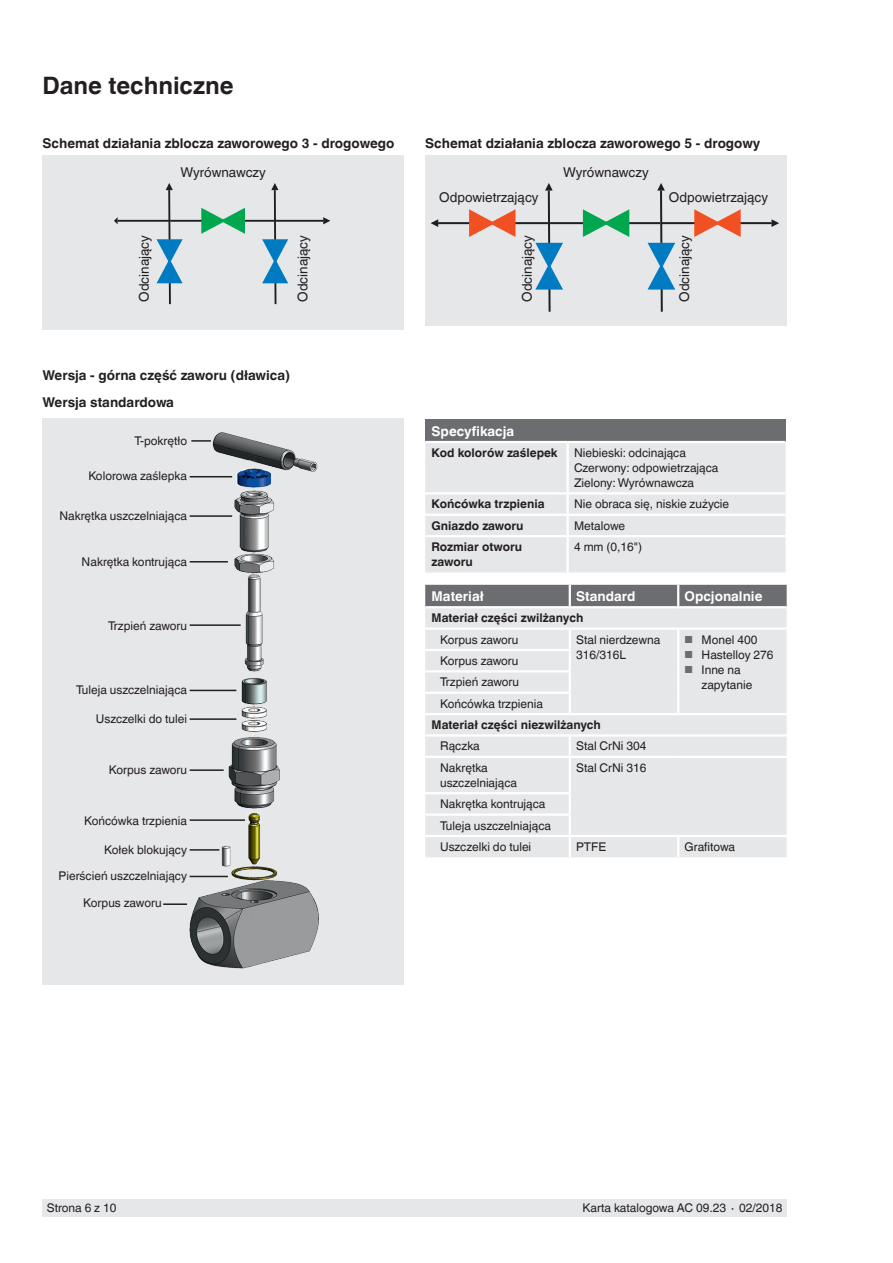
<style>
.page{position:relative;width:893px;height:1263px;background:#fff}
.page>*{position:absolute;margin:0;border:0;box-sizing:border-box;transform-origin:0 0}
.t1{font:700 24px "Helvetica World";color:#231f20}
.t2{font:700 13.5px "Helvetica World";color:#231f20}
.t3{font:13.5px "Helvetica World";color:#231f20}
.t4{font:700 13.5px "Helvetica World";color:#fff}
.t5{font:12px/15px "Helvetica World";color:#231f20}
.t6{font:700 12px/15px "Helvetica World";color:#231f20}
.s1{font-size:10.2px;color:#6c6d70}
</style>
<div class="page">
<div style="left:43px;top:1199px;width:744px;height:17px;background:#e6e7e9"></div>
<div style="left:425px;top:585px;width:362px;height:21px;background:#6c6d70"></div>
<div style="left:425px;top:608px;width:362px;height:249px;background:#e6e7e9"></div>
<hr style="left:677px;top:585px;width:2px;height:21px;background:#fff">
<hr style="left:425px;top:649px;width:146px;height:2px;background:#fff">
<hr style="left:425px;top:670px;width:146px;height:2px;background:#fff">
<hr style="left:425px;top:692px;width:146px;height:2px;background:#fff">
<hr style="left:569px;top:837px;width:2px;height:20px;background:#fff">
<hr style="left:677px;top:837px;width:2px;height:20px;background:#fff">
<svg style="left:569px;top:630px;width:2px;height:40px"></svg>
<hr style="left:569px;top:672px;width:2px;height:20px;background:#fff">
<svg style="left:569px;top:694px;width:2px;height:19px"></svg>
<hr style="left:677px;top:630px;width:2px;height:20px;background:#fff">
<hr style="left:677px;top:650px;width:2px;height:21px;background:#fff">
<hr style="left:677px;top:671px;width:2px;height:22px;background:#fff">
<hr style="left:677px;top:693px;width:2px;height:20px;background:#fff">
<svg style="left:569px;top:737px;width:2px;height:19px"></svg>
<hr style="left:569px;top:585px;width:2px;height:21px;background:#fff">
<hr style="left:570px;top:756px;width:108px;height:2px;background:#fff">
<hr style="left:569px;top:758px;width:2px;height:34px;background:#fff">
<hr style="left:678px;top:756px;width:109px;height:2px;background:#fff">
<svg style="left:569px;top:794px;width:2px;height:41px"></svg>
<hr style="left:425px;top:627px;width:145px;height:3px;background:#fff">
<hr style="left:570px;top:627px;width:108px;height:3px;background:#fff">
<hr style="left:678px;top:627px;width:109px;height:3px;background:#fff">
<hr style="left:425px;top:713px;width:145px;height:2px;background:#fff">
<hr style="left:570px;top:713px;width:108px;height:2px;background:#fff">
<hr style="left:678px;top:713px;width:109px;height:2px;background:#fff">
<hr style="left:425px;top:734px;width:145px;height:3px;background:#fff">
<hr style="left:570px;top:734px;width:108px;height:3px;background:#fff">
<hr style="left:678px;top:734px;width:109px;height:3px;background:#fff">
<hr style="left:425px;top:756px;width:145px;height:2px;background:#fff">
<hr style="left:425px;top:792px;width:146px;height:2px;background:#fff">
<hr style="left:425px;top:813px;width:146px;height:3px;background:#fff">
<hr style="left:425px;top:835px;width:145px;height:2px;background:#fff">
<hr style="left:570px;top:835px;width:108px;height:2px;background:#fff">
<hr style="left:678px;top:835px;width:109px;height:2px;background:#fff">
<div style="left:43px;top:155px;width:361px;height:175px;background:#e6e7e9"></div>
<hr style="left:170px;top:220px;width:104px;height:2px;background:#1c2023">
<svg style="left:201px;top:208px;width:44px;height:26px"></svg>
<svg style="left:157px;top:183px;width:26px;height:121px"></svg>
<hr style="left:118px;top:220px;width:52px;height:2px;background:#1c2023">
<svg style="left:114px;top:217px;width:4px;height:7px"></svg>
<svg style="left:262px;top:183px;width:26px;height:121px"></svg>
<hr style="left:274px;top:220px;width:49px;height:2px;background:#1c2023">
<svg style="left:323px;top:217px;width:7px;height:7px"></svg>
<div style="left:43px;top:418px;width:361px;height:566px;background:#e6e7e9"></div>
<img style="left:187px;top:432px;width:132px;height:537px">
<div style="left:425px;top:420px;width:360px;height:22px;background:#6c6d70"></div>
<div style="left:425px;top:443px;width:360px;height:129px;background:#e6e7e9"></div>
<hr style="left:425px;top:492px;width:143px;height:2px;background:#fff">
<hr style="left:568px;top:492px;width:217px;height:2px;background:#fff">
<hr style="left:425px;top:514px;width:143px;height:2px;background:#fff">
<hr style="left:568px;top:514px;width:217px;height:2px;background:#fff">
<hr style="left:425px;top:535px;width:143px;height:2px;background:#fff">
<hr style="left:567px;top:443px;width:2px;height:49px;background:#fff">
<hr style="left:567px;top:494px;width:2px;height:20px;background:#fff">
<svg style="left:567px;top:516px;width:2px;height:19px"></svg>
<hr style="left:568px;top:535px;width:217px;height:2px;background:#fff">
<hr style="left:425px;top:441px;width:143px;height:2px;background:#fff">
<hr style="left:568px;top:441px;width:217px;height:2px;background:#fff">
<hr style="left:567px;top:537px;width:2px;height:35px;background:#fff">
<hr style="left:191px;top:440px;width:20px;height:2px;background:#231f20">
<hr style="left:190px;top:476px;width:42px;height:1px;background:#231f20">
<hr style="left:190px;top:515px;width:42px;height:2px;background:#231f20">
<hr style="left:190px;top:561px;width:38px;height:1px;background:#231f20">
<hr style="left:190px;top:624px;width:51px;height:2px;background:#231f20">
<hr style="left:190px;top:690px;width:46px;height:1px;background:#231f20">
<hr style="left:190px;top:718px;width:46px;height:2px;background:#231f20">
<hr style="left:190px;top:769px;width:34px;height:2px;background:#231f20">
<hr style="left:190px;top:819px;width:55px;height:2px;background:#231f20">
<hr style="left:190px;top:849px;width:29px;height:2px;background:#231f20">
<hr style="left:190px;top:876px;width:38px;height:1px;background:#231f20">
<hr style="left:163px;top:903px;width:24px;height:2px;background:#231f20">
<div style="left:425px;top:155px;width:362px;height:170px;background:#e6e7e9"></div>
<hr style="left:550px;top:222px;width:110px;height:2px;background:#1c2023">
<svg style="left:583px;top:209px;width:46px;height:28px"></svg>
<svg style="left:535px;top:183px;width:28px;height:129px"></svg>
<svg style="left:648px;top:183px;width:27px;height:129px"></svg>
<hr style="left:661px;top:222px;width:111px;height:2px;background:#1c2023">
<svg style="left:771px;top:219px;width:8px;height:8px"></svg>
<svg style="left:694px;top:209px;width:47px;height:28px"></svg>
<hr style="left:438px;top:222px;width:110px;height:2px;background:#1c2023">
<svg style="left:431px;top:219px;width:7px;height:8px"></svg>
<svg style="left:469px;top:209px;width:46px;height:28px"></svg>
<h1 class="t1" style="left:43px;top:71px;width:193px">Dane techniczne</h1>
<p class="t2" style="left:43px;top:136px;width:353px">Schemat działania zblocza zaworowego 3 - drogowego</p>
<p class="t3" style="left:180px;top:165px;width:87px">Wyrównawczy</p>
<p class="t2" style="left:425px;top:136px;width:337px">Schemat działania zblocza zaworowego 5 - drogowy</p>
<p class="t3" style="left:439px;top:189px;width:101px">Odpowietrzający</p>
<p class="t3" style="left:563px;top:165px;width:87px">Wyrównawczy</p>
<p class="t3" style="left:669px;top:189px;width:101px">Odpowietrzający</p>
<p class="t3" style="left:136px;top:302px;width:68px;rotate:-90deg">Odcinający</p>
<p class="t3" style="left:295px;top:302px;width:68px;rotate:-90deg">Odcinający</p>
<p class="t3" style="left:519px;top:302px;width:68px;rotate:-90deg">Odcinający</p>
<p class="t3" style="left:677px;top:302px;width:68px;rotate:-90deg">Odcinający</p>
<p class="t2" style="left:43px;top:367px;width:249px">Wersja - górna część zaworu (dławica)</p>
<p class="t2" style="left:43px;top:395px;width:133px">Wersja standardowa</p>
<p class="t5" style="left:134px;top:433px;width:54px">T-pokrętło</p>
<p class="t5" style="left:88px;top:468px;width:100px">Kolorowa zaślepka</p>
<p class="t5" style="left:59px;top:508px;width:129px">Nakrętka uszczelniająca</p>
<p class="t5" style="left:82px;top:554px;width:107px">Nakrętka kontrująca</p>
<p class="t5" style="left:108px;top:618px;width:81px">Trzpień zaworu</p>
<p class="t5" style="left:76px;top:683px;width:112px">Tuleja uszczelniająca</p>
<p class="t5" style="left:96px;top:711px;width:93px">Uszczelki do tulei</p>
<p class="t5" style="left:109px;top:762px;width:80px">Korpus zaworu</p>
<p class="t5" style="left:84px;top:813px;width:104px">Końcówka trzpienia</p>
<p class="t5" style="left:104px;top:842px;width:84px">Kołek blokujący</p>
<p class="t5" style="left:59px;top:869px;width:130px">Pierścień uszczelniający</p>
<p class="t5" style="left:83px;top:895px;width:80px">Korpus zaworu</p>
<p class="t4" style="left:432px;top:423px;width:84px">Specyfikacja</p>
<p class="t6" style="left:432px;top:445px;width:128px">Kod kolorów zaślepek</p>
<p class="t5" style="left:574px;top:445px;width:146px">Niebieski: odcinająca<br>Czerwony: odpowietrzająca<br>Zielony: Wyrównawcza</p>
<p class="t6" style="left:432px;top:497px;width:114px">Końcówka trzpienia</p>
<p class="t5" style="left:574px;top:497px;width:157px">Nie obraca się, niskie zużycie</p>
<p class="t6" style="left:432px;top:518px;width:93px">Gniazdo zaworu</p>
<p class="t5" style="left:574px;top:518px;width:53px">Metalowe</p>
<p class="t6" style="left:432px;top:539px;width:92px">Rozmiar otworu zaworu</p>
<p class="t5" style="left:574px;top:539px;width:70px">4 mm (0,16")</p>
<p class="t4" style="left:432px;top:588px;width:54px">Materiał</p>
<p class="t4" style="left:576px;top:588px;width:61px">Standard</p>
<p class="t4" style="left:685px;top:588px;width:79px">Opcjonalnie</p>
<p class="t6" style="left:432px;top:611px;width:153px">Materiał części zwilżanych</p>
<p class="t5" style="left:440px;top:632px;width:80px">Korpus zaworu</p>
<p class="t5" style="left:576px;top:632px;width:86px">Stal nierdzewna<br>316/316L</p>
<p class="t5" style="left:685px;top:632px;width:74px"><span class="s1">■</span> Monel 400</p>
<p class="t5" style="left:685px;top:647px;width:91px"><span class="s1">■</span> Hastelloy 276</p>
<p class="t5" style="left:702px;top:662px;width:52px;text-indent:-17px"><span class="s1">■</span> Inne na zapytanie</p>
<p class="t5" style="left:440px;top:650px;width:104px;line-height:21.3px">Korpus zaworu<br>Trzpień zaworu<br>Końcówka trzpienia</p>
<p class="t6" style="left:432px;top:717px;width:171px">Materiał części niezwilżanych</p>
<p class="t5" style="left:440px;top:739px;width:41px">Rączka</p>
<p class="t5" style="left:576px;top:739px;width:72px">Stal CrNi 304</p>
<p class="t5" style="left:440px;top:760px;width:79px">Nakrętka uszczelniająca</p>
<p class="t5" style="left:576px;top:760px;width:72px">Stal CrNi 316</p>
<p class="t5" style="left:440px;top:793px;width:112px;line-height:21.3px">Nakrętka kontrująca<br>Tuleja uszczelniająca<br>Uszczelki do tulei</p>
<p class="t5" style="left:576px;top:839px;width:32px">PTFE</p>
<p class="t5" style="left:685px;top:839px;width:52px">Grafitowa</p>
<p class="t5" style="left:47px;top:1200px;width:71px">Strona 6 z 10</p>
<p class="t5" style="left:582px;top:1200px;width:201px">Karta katalogowa AC 09.23 ∙ 02/2018</p>
</div>
